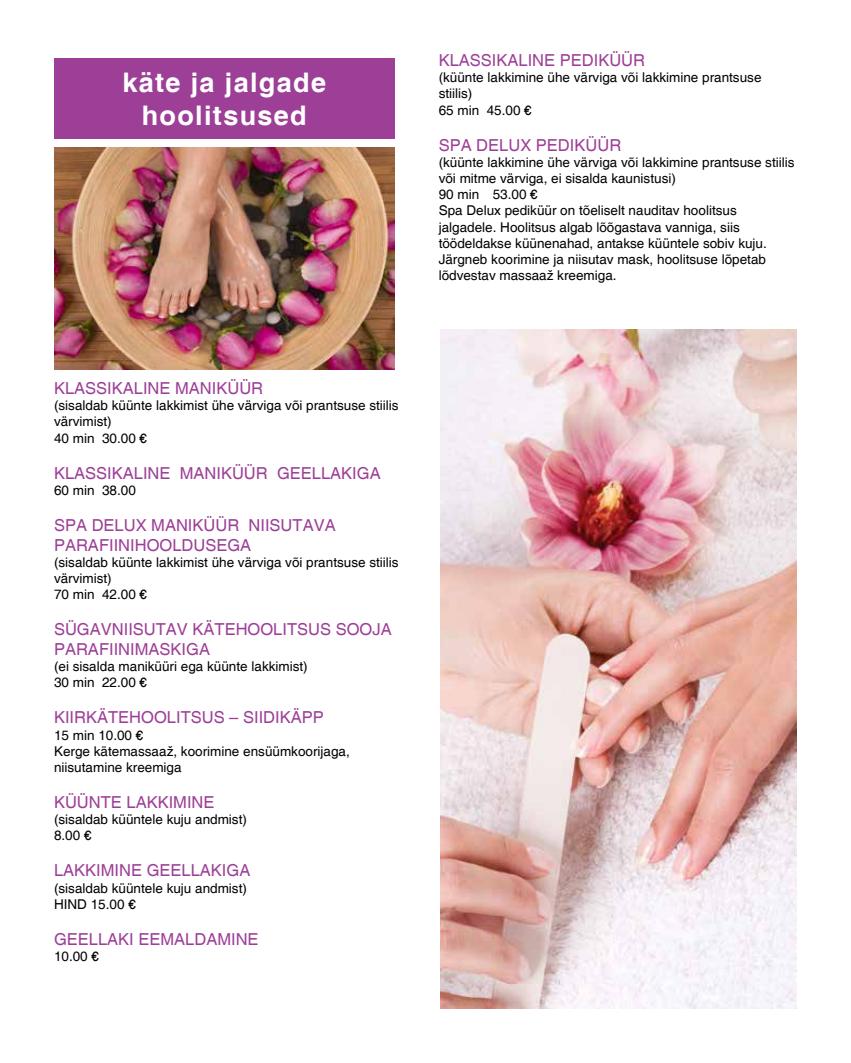
<style>
.page{position:relative;width:851px;height:1063px;background:#fff}
.page>*{position:absolute;margin:0;border:0;box-sizing:border-box;transform-origin:0 0}
.t1{font:700 27px/32.4px "Helvetica";letter-spacing:.05em;color:#fff;text-align:center}
.t2{font:16.5px/19.8px "Helvetica";color:#9d3f97}
.t3{font:13.5px/16.2px "Helvetica";color:#000}
</style>
<div class="page">
<div style="left:54px;top:58px;width:340px;height:81px;background:#9d3f97"></div>
<img style="left:54px;top:148px;width:340px;height:222px">
<img style="left:440px;top:329px;width:356px;height:680px">
<h1 class="t1" style="left:122px;top:68px;width:205px">käte ja jalgade hoolitsused</h1>
<p class="t2" style="left:54px;top:379px;width:211px">KLASSIKALINE MANIKÜÜR</p>
<p class="t3" style="left:54px;top:398px;width:346px">(sisaldab küünte lakkimist ühe värviga või prantsuse stiilis värvimist)<br>40 min 30.00 €</p>
<p class="t2" style="left:54px;top:463px;width:328px">KLASSIKALINE MANIKÜÜR GEELLAKIGA</p>
<p class="t3" style="left:54px;top:482px;width:83px">60 min 38.00</p>
<p class="t2" style="left:54px;top:516px;width:283px">SPA DELUX MANIKÜÜR NIISUTAVA<br>PARAFIINIHOOLDUSEGA</p>
<p class="t3" style="left:54px;top:554px;width:346px">(sisaldab küünte lakkimist ühe värviga või prantsuse stiilis värvimist)<br>70 min 42.00 €</p>
<p class="t2" style="left:54px;top:620px;width:339px">SÜGAVNIISUTAV KÄTEHOOLITSUS SOOJA<br>PARAFIINIMASKIGA</p>
<p class="t3" style="left:54px;top:659px;width:255px">(ei sisalda maniküüri ega küünte lakkimist)<br>30 min 22.00 €</p>
<p class="t2" style="left:54px;top:708px;width:271px">KIIRKÄTEHOOLITSUS – SIIDIKÄPP</p>
<p class="t3" style="left:54px;top:727px;width:297px">15 min 10.00 €<br>Kerge kätemassaaž, koorimine ensüümkoorijaga, niisutamine kreemiga</p>
<p class="t2" style="left:54px;top:793px;width:162px">KÜÜNTE LAKKIMINE</p>
<p class="t3" style="left:54px;top:812px;width:194px">(sisaldab küüntele kuju andmist)<br>8.00 €</p>
<p class="t2" style="left:54px;top:861px;width:198px">LAKKIMINE GEELLAKIGA</p>
<p class="t3" style="left:54px;top:880px;width:194px">(sisaldab küüntele kuju andmist)<br>HIND 15.00 €</p>
<p class="t2" style="left:54px;top:930px;width:206px">GEELLAKI EEMALDAMINE</p>
<p class="t3" style="left:54px;top:949px;width:47px">10.00 €</p>
<p class="t2" style="left:438px;top:51px;width:208px">KLASSIKALINE PEDIKÜÜR</p>
<p class="t3" style="left:438px;top:70px;width:324px">(küünte lakkimine ühe värviga või lakkimine prantsuse stiilis)<br>65 min 45.00 €</p>
<p class="t2" style="left:438px;top:136px;width:184px">SPA DELUX PEDIKÜÜR</p>
<p class="t3" style="left:438px;top:154px;width:357px">(küünte lakkimine ühe värviga või lakkimine prantsuse stiilis või mitme värviga, ei sisalda kaunistusi)<br>90 min 53.00 €<br>Spa Delux pediküür on tõeliselt nauditav hoolitsus jalgadele. Hoolitsus algab lõõgastava vanniga, siis töödeldakse küünenahad, antakse küüntele sobiv kuju.<br>Järgneb koorimine ja niisutav mask, hoolitsuse lõpetab lõdvestav massaaž kreemiga.</p>
</div>
